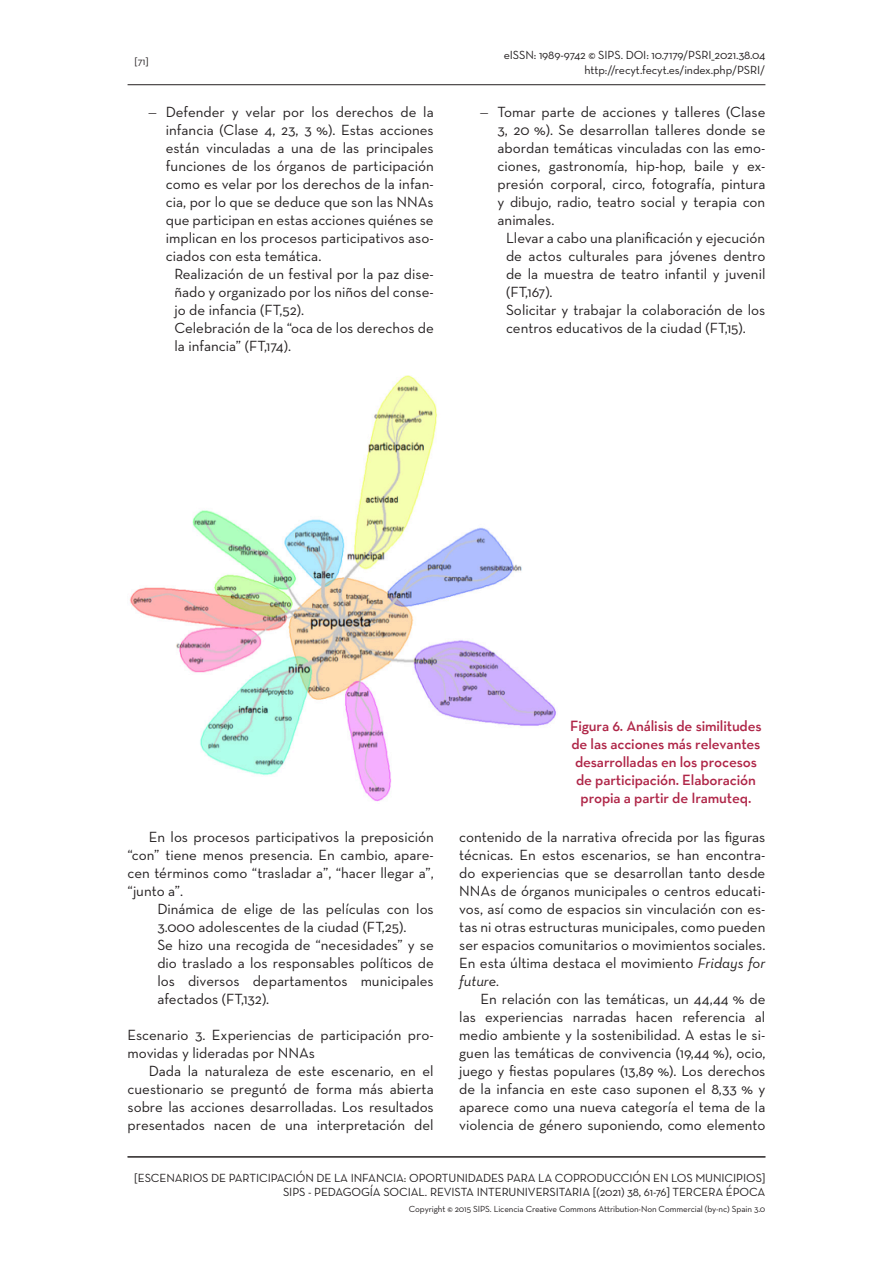
<style>
.page{position:relative;width:893px;height:1263px;background:#fff}
.page>*{position:absolute;margin:0;border:0;box-sizing:border-box;transform-origin:0 0}
.TextoEsp{font:15px/18px "Neutra Text";color:#231f20;text-align:justify}
.Topo1EsNum{font:15px/18px "Neutra Text";color:#231f20;text-align:justify}
.Topo1EsNumMas{font:15px/18px "Neutra Text";color:#231f20;text-align:justify}
.Topo1Esp{font:15px/18px "Neutra Text";color:#231f20}
.GraficoTitulo{font:600 15px/18px "Neutra Text";letter-spacing:-.01em;color:#af2547;text-align:center}
.Texto1Esp{font:15px/18px "Neutra Text";color:#231f20}
.t1{font:12px/15px "Neutra Text";letter-spacing:-.01em;color:#231f20;text-align:right}
.t2{font:10.5px "Neutra Text";color:#231f20}
.t3{font:9px "Neutra Text";letter-spacing:-.01em;color:#231f20}
.s1{font-family:"Times New Roman"}
.s2{font-style:italic}
</style>
<div class="page">
<hr style="left:128px;top:1156px;width:637px;height:1px;background:#231f20">
<hr style="left:128px;top:84px;width:637px;height:1px;background:#231f20">
<img style="left:129px;top:375px;width:427px;height:427px">
<p class="t2" style="left:135px;top:55px;width:15px">[71]</p>
<p class="Topo1EsNum" style="left:166px;top:102px;width:269px;text-indent:-17px"><span class="s1">–</span> Defender y velar por los derechos de la infancia (Clase 4, 23, 3 %). Estas acciones están vinculadas a una de las principales funciones de los órganos de participación como es velar por los derechos de la infan&shy;cia, por lo que se deduce que son las NNAs que participan en estas acciones quiénes se implican en los procesos participativos aso&shy;ciados con esta temática.</p>
<p class="Topo1EsNumMas" style="left:174px;top:264px;width:261px">Realización de un festival por la paz dise&shy;ñado y organizado por los niños del conse&shy;jo de infancia (FT,52).</p>
<p class="Topo1EsNumMas" style="left:174px;top:318px;width:261px">Celebración de la “oca de los derechos de la infancia” (FT,174).</p>
<p class="t1" style="left:504px;top:47px;width:263px">eISSN: 1989-9742 © SIPS. DOI: 10.7179/PSRI_2021.38.04 http://recyt.fecyt.es/index.php/PSRI/</p>
<p class="Topo1EsNum" style="left:497px;top:102px;width:269px;text-indent:-17px"><span class="s1">–</span> Tomar parte de acciones y talleres (Clase 3, 20 %). Se desarrollan talleres donde se abordan temáticas vinculadas con las emo&shy;ciones, gastronomía, hip-hop, baile y ex&shy;presión corporal, circo, fotografía, pintura y dibujo, radio, teatro social y terapia con animales.</p>
<p class="Topo1EsNumMas" style="left:506px;top:228px;width:261px">Llevar a cabo una planificación y ejecución de actos culturales para jóvenes dentro de la muestra de teatro infantil y juvenil (FT,167).</p>
<p class="Topo1EsNumMas" style="left:506px;top:300px;width:261px">Solicitar y trabajar la colaboración de los centros educativos de la ciudad (FT,15).</p>
<p class="TextoEsp" style="left:128px;top:827px;width:308px;text-indent:21px">En los procesos participativos la preposición “con” tiene menos presencia. En cambio, apare&shy;cen términos como “trasladar a”, “hacer llegar a”, “junto a”.</p>
<p class="Topo1Esp" style="left:157px;top:899px;width:278px">Dinámica de elige de las películas con los<br>3.000 adolescentes de la ciudad (FT,25).</p>
<p class="Topo1Esp" style="left:157px;top:935px;width:278px;text-align:justify">Se hizo una recogida de “necesidades” y se dio traslado a los responsables políticos de los diversos departamentos municipales afectados (FT,132).</p>
<p class="Texto1Esp" style="left:128px;top:1025px;width:308px">Escenario 3. Experiencias de participación pro&shy;movidas y lideradas por NNAs</p>
<p class="TextoEsp" style="left:128px;top:1061px;width:308px;text-indent:21px">Dada la naturaleza de este escenario, en el cuestionario se preguntó de forma más abierta sobre las acciones desarrolladas. Los resultados presentados nacen de una interpretación del</p>
<p class="GraficoTitulo" style="left:570px;top:716px;width:193px">Figura 6. Análisis de similitudes de las acciones más relevantes desarrolladas en los procesos de participación. Elaboración propia a partir de Iramuteq.</p>
<p class="TextoEsp" style="left:459px;top:827px;width:308px">contenido de la narrativa ofrecida por las figuras técnicas. En estos escenarios, se han encontra&shy;do experiencias que se desarrollan tanto desde NNAs de órganos municipales o centros educati&shy;vos, así como de espacios sin vinculación con es&shy;tas ni otras estructuras municipales, como pueden ser espacios comunitarios o movimientos sociales.<br>En esta última destaca el movimiento <span class="s2">Fridays for future.</span></p>
<p class="TextoEsp" style="left:459px;top:989px;width:308px;text-indent:21px">En relación con las temáticas, un 44,44 % de las experiencias narradas hacen referencia al medio ambiente y la sostenibilidad. A estas le si&shy;guen las temáticas de convivencia (19,44 %), ocio, juego y fiestas populares (13,89 %). Los derechos de la infancia en este caso suponen el 8,33 % y aparece como una nueva categoría el tema de la violencia de género suponiendo, como elemento</p>
<p class="t1" style="left:134px;top:1170px;width:633px;line-height:14.4px">[ESCENARIOS DE PARTICIPACIÓN DE LA INFANCIA: OPORTUNIDADES PARA LA COPRODUCCIÓN EN LOS MUNICIPIOS]<br>SIPS - PEDAGOGÍA SOCIAL. REVISTA INTERUNIVERSITARIA [(2021) 38, 61-76] TERCERA ÉPOCA</p>
<p class="t3" style="left:409px;top:1203px;width:358px">Copyright © 2015 SIPS. Licencia Creative Commons Attribution-Non Commercial (by-nc) Spain 3.0</p>
</div>
